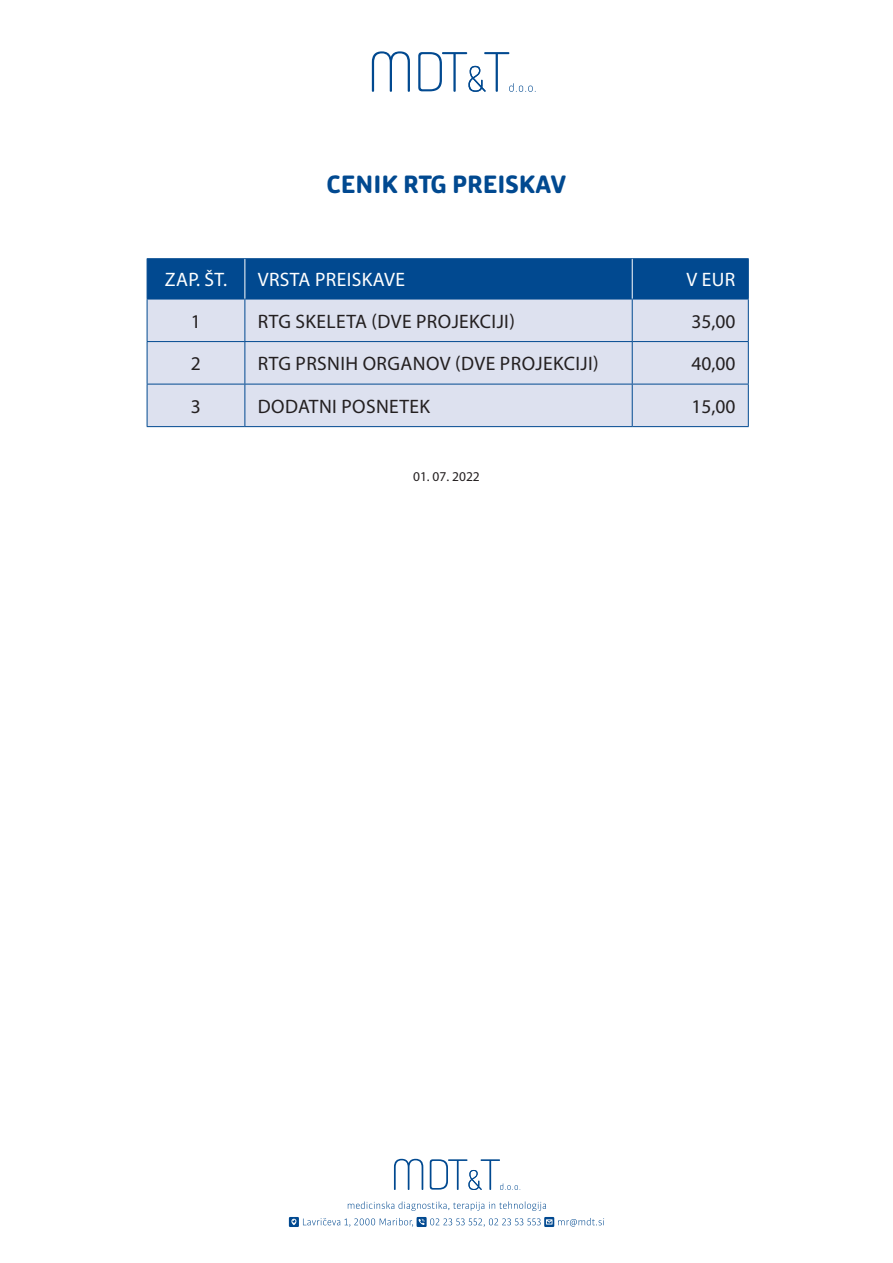
<style>
.page{position:relative;width:893px;height:1263px;background:#fff}
.page>*{position:absolute;margin:0;border:0;box-sizing:border-box;transform-origin:0 0}
.t1{font:700 27px "Bulo Rounded";color:#014990}
.t2{font:19.5px "Myriad Pro";letter-spacing:.02em;color:#231f20}
.t3{font:19.5px "Myriad Pro";letter-spacing:.02em;color:#fff}
.t4{font:13.5px "Myriad Pro";color:#231f20}
</style>
<div class="page">
<svg style="left:289px;top:1217px;width:315px;height:10px"></svg>
<svg style="left:348px;top:1201px;width:198px;height:10px"></svg>
<svg style="left:394px;top:1159px;width:29px;height:31px"></svg>
<svg style="left:430px;top:1159px;width:90px;height:31px"></svg>
<svg style="left:372px;top:51px;width:38px;height:41px"></svg>
<svg style="left:418px;top:52px;width:118px;height:40px"></svg>
<div style="left:148px;top:259px;width:600px;height:40px;background:#014990"></div>
<div style="left:148px;top:300px;width:600px;height:126px;background:#dde1ef"></div>
<hr style="left:245px;top:341px;width:387px;height:1px;background:#014990">
<hr style="left:245px;top:384px;width:387px;height:1px;background:#014990">
<hr style="left:245px;top:426px;width:387px;height:1px;background:#014990">
<hr style="left:632px;top:299px;width:1px;height:42px;background:#014990">
<hr style="left:748px;top:299px;width:1px;height:42px;background:#014990">
<hr style="left:632px;top:341px;width:117px;height:1px;background:#014990">
<hr style="left:632px;top:342px;width:1px;height:42px;background:#014990">
<hr style="left:748px;top:342px;width:1px;height:42px;background:#014990">
<hr style="left:632px;top:384px;width:117px;height:1px;background:#014990">
<hr style="left:632px;top:384px;width:1px;height:42px;background:#014990">
<hr style="left:748px;top:384px;width:1px;height:42px;background:#014990">
<hr style="left:632px;top:426px;width:117px;height:1px;background:#014990">
<hr style="left:147px;top:299px;width:1px;height:42px;background:#014990">
<hr style="left:244px;top:299px;width:1px;height:42px;background:#014990">
<hr style="left:147px;top:341px;width:98px;height:1px;background:#014990">
<hr style="left:147px;top:342px;width:1px;height:42px;background:#014990">
<hr style="left:244px;top:342px;width:1px;height:42px;background:#014990">
<hr style="left:147px;top:384px;width:98px;height:1px;background:#014990">
<hr style="left:147px;top:384px;width:1px;height:42px;background:#014990">
<hr style="left:244px;top:384px;width:1px;height:42px;background:#014990">
<hr style="left:147px;top:426px;width:98px;height:1px;background:#014990">
<hr style="left:147px;top:258px;width:98px;height:1px;background:#014990">
<hr style="left:147px;top:259px;width:1px;height:40px;background:#014990">
<hr style="left:245px;top:258px;width:387px;height:1px;background:#014990">
<hr style="left:632px;top:258px;width:117px;height:1px;background:#014990">
<hr style="left:748px;top:259px;width:1px;height:40px;background:#014990">
<hr style="left:147px;top:299px;width:98px;height:1px;background:#014990">
<hr style="left:245px;top:299px;width:387px;height:1px;background:#014990">
<hr style="left:632px;top:299px;width:117px;height:1px;background:#014990">
<hr style="left:244px;top:259px;width:1px;height:40px;background:#fff">
<hr style="left:632px;top:259px;width:1px;height:40px;background:#fff">
<p class="t1" style="left:327px;top:167px;width:241px">CENIK RTG PREISKAV</p>
<p class="t3" style="left:165px;top:268px;width:64px">ZAP. ŠT.</p>
<p class="t3" style="left:258px;top:268px;width:149px">VRSTA PREISKAVE</p>
<p class="t3" style="left:686px;top:268px;width:50px">V EUR</p>
<p class="t2" style="left:191px;top:309px;width:12px">1</p>
<p class="t2" style="left:258px;top:309px;width:259px">RTG SKELETA (DVE PROJEKCIJI)</p>
<p class="t2" style="left:691px;top:309px;width:46px">35,00</p>
<p class="t2" style="left:191px;top:352px;width:12px">2</p>
<p class="t2" style="left:258px;top:352px;width:342px">RTG PRSNIH ORGANOV (DVE PROJEKCIJI)</p>
<p class="t2" style="left:691px;top:352px;width:46px">40,00</p>
<p class="t2" style="left:191px;top:394px;width:12px">3</p>
<p class="t2" style="left:258px;top:394px;width:174px">DODATNI POSNETEK</p>
<p class="t2" style="left:691px;top:394px;width:46px">15,00</p>
<p class="t4" style="left:413px;top:468px;width:68px">01. 07. 2022</p>
</div>
